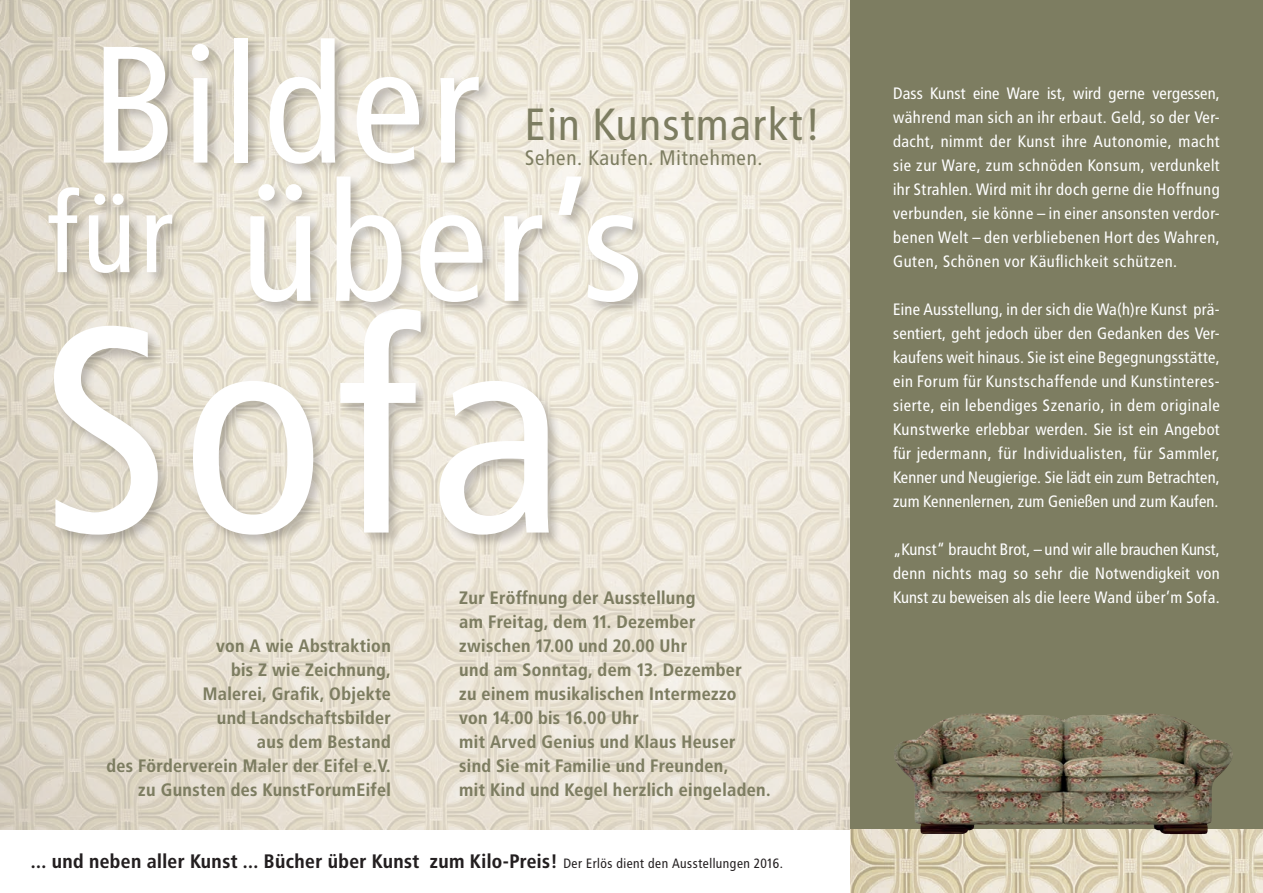
<style>
.page{position:relative;width:1263px;height:893px;background:#fff}
.page>*{position:absolute;margin:0;border:0;box-sizing:border-box;transform-origin:0 0}
.t1{font:293.25px "Transit";color:#fff}
.t2{font:165.75px "Transit";color:#fff}
.t3{font:45px "Transit";color:#7d7d61}
.t4{font:21px "Transit";color:#7d7d61}
.t5{font:700 19.5px "Transit";color:#231f20}
.t6{font:700 18px/24px "Transit";color:#7d7d61;text-align:right}
.t7{font:16.5px/24px "Transit";letter-spacing:-.02em;color:#fff;text-align:justify}
.s1{font-weight:400;font-size:13.5px}
</style>
<div class="page">
<img style="left:0;top:0;width:850px;height:829px">
<div style="left:102px;top:36px;width:391px;height:142px;background:#231f20;opacity:.25"></div>
<div style="left:52px;top:307px;width:510px;height:241px;background:#231f20;opacity:.25"></div>
<div style="left:249px;top:174px;width:403px;height:142px;background:#231f20;opacity:.25"></div>
<div style="left:46px;top:185px;width:140px;height:102px;background:#231f20;opacity:.25"></div>
<div style="left:850px;top:0;width:413px;height:893px;background:#7d7d61"></div>
<img style="left:850px;top:829px;width:413px;height:64px">
<img style="left:960px;top:713px;width:178px;height:7px">
<h2 class="t2" style="left:92px;top:9px;width:396px">Bilder</h2>
<h3 class="t3" style="left:525px;top:98px;width:299px">Ein Kunstmarkt!</h3>
<p class="t4" style="left:525px;top:146px;width:240px">Sehen. Kaufen. Mitnehmen.</p>
<h2 class="t2" style="left:47px;top:147px;width:604px"><sup>für</sup> über’s</h2>
<h1 class="t1" style="left:43px;top:260px;width:535px">Sofa</h1>
<p class="t6" style="left:106px;top:634px;width:286px">von A wie Abstraktion<br>bis Z wie Zeichnung,<br>Malerei, Grafik, Objekte<br>und Landschaftsbilder<br>aus dem Bestand<br>des Förderverein Maler der Eifel e.V. zu Gunsten des KunstForumEifel</p>
<p class="t6" style="left:459px;top:586px;width:313px;text-align:left">Zur Eröffnung der Ausstellung<br>am Freitag, dem 11. Dezember zwischen 17.00 und 20.00 Uhr<br>und am Sonntag, dem 13. Dezember<br>zu einem musikalischen Intermezzo<br>von 14.00 bis 16.00 Uhr<br>mit Arved Genius und Klaus Heuser sind Sie mit Familie und Freunden,<br>mit Kind und Kegel herzlich eingeladen.</p>
<p class="t5" style="left:31px;top:850px;width:754px">... und neben aller Kunst ... Bücher über Kunst zum Kilo-Preis! <span class="s1">Der Erlös dient den Ausstellungen 2016.</span></p>
<p class="t7" style="left:893px;top:82px;width:329px">Dass Kunst eine Ware ist, wird gerne vergessen, während man sich an ihr erbaut. Geld, so der Ver&shy;dacht, nimmt der Kunst ihre Autonomie, macht sie zur Ware, zum schnöden Konsum, verdunkelt ihr Strahlen. Wird mit ihr doch gerne die Hoffnung verbunden, sie könne – in einer ansonsten verdor&shy;benen Welt – den verbliebenen Hort des Wahren, Guten, Schönen vor Käuflichkeit schützen.</p>
<p class="t7" style="left:893px;top:298px;width:329px">Eine Ausstellung, in der sich die Wa(h)re Kunst prä&shy;sentiert, geht jedoch über den Gedanken des Ver&shy;kaufens weit hinaus. Sie ist eine Begegnungsstätte, ein Forum für Kunstschaffende und Kunstinteres&shy;sierte, ein lebendiges Szenario, in dem originale Kunstwerke erlebbar werden. Sie ist ein Angebot für jedermann, für Individualisten, für Sammler, Kenner und Neugierige. Sie lädt ein zum Betrachten, zum Kennenlernen, zum Genießen und zum Kaufen.</p>
<p class="t7" style="left:893px;top:538px;width:329px">„Kunst“ braucht Brot, – und wir alle brauchen Kunst, denn nichts mag so sehr die Notwendigkeit von Kunst zu beweisen als die leere Wand über’m Sofa.</p>
</div>
